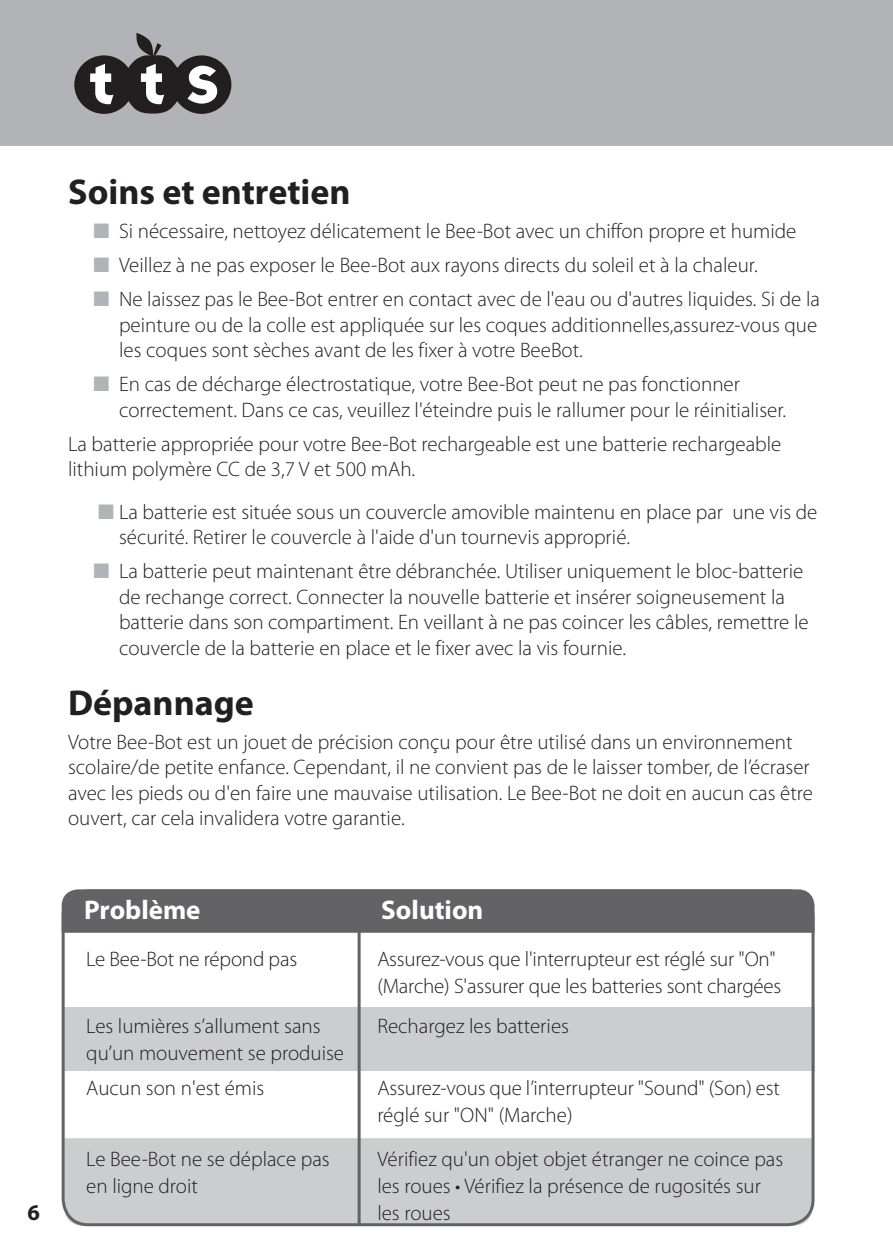
<style>
.page{position:relative;width:893px;height:1259px;background:#fff}
.page>*{position:absolute;margin:0;border:0;box-sizing:border-box;transform-origin:0 0}
.sub_head{font:700 36px "Myriad Pro";color:#231f20}
.t1{font:700 27px "Myriad Pro";color:#fff}
.even_number{font:700 22.5px "Myriad Pro";color:#231f20}
.indented_body_text{font:300 21px/25.5px "Myriad Pro";color:#231f20}
.body_copy{font:300 21px/25.5px "Myriad Pro";color:#231f20}
.s1{color:#b2b3b7}
</style>
<div class="page">
<div style="left:65px;top:1138px;width:747px;height:87px;background:#cccdcf"></div>
<div style="left:62px;top:1007px;width:752px;height:64px;background:#cccdcf"></div>
<div style="left:62px;top:889px;width:752px;height:337px;border:3px solid #636366;border-radius:26px"></div>
<hr style="left:358px;top:922px;width:3px;height:303px;background:#636366">
<svg style="left:61px;top:889px;width:754px;height:45px;background:#68686b"></svg>
<div style="left:0;top:0;width:893px;height:145px;background:#b2b3b7"></div>
<svg style="left:74px;top:33px;width:157px;height:81px"></svg>
<p class="sub_head" style="left:68px;top:172px;width:284px">Soins et entretien</p>
<p class="indented_body_text" style="left:94px;top:218px;width:704px"><span class="s1">■</span> Si nécessaire, nettoyez délicatement le Bee-Bot avec un chiffon propre et humide</p>
<p class="indented_body_text" style="left:94px;top:252px;width:666px"><span class="s1">■</span> Veillez à ne pas exposer le Bee-Bot aux rayons directs du soleil et à la chaleur.</p>
<p class="indented_body_text" style="left:119px;top:287px;width:702px;text-indent:-26px"><span class="s1">■</span> Ne laissez pas le Bee-Bot entrer en contact avec de l'eau ou d'autres liquides. Si de la peinture ou de la colle est appliquée sur les coques additionnelles,assurez-vous que les coques sont sèches avant de les fixer à votre BeeBot.</p>
<p class="indented_body_text" style="left:119px;top:372px;width:669px;text-indent:-26px"><span class="s1">■</span> En cas de décharge électrostatique, votre Bee-Bot peut ne pas fonctionner correctement. Dans ce cas, veuillez l'éteindre puis le rallumer pour le réinitialiser.</p>
<p class="body_copy" style="left:68px;top:431px;width:715px">La batterie appropriée pour votre Bee-Bot rechargeable est une batterie rechargeable lithium polymère CC de 3,7 V et 500 mAh.</p>
<p class="indented_body_text" style="left:119px;top:499px;width:700px;text-indent:-21px"><span class="s1">■</span> La batterie est située sous un couvercle amovible maintenu en place par une vis de sécurité. Retirer le couvercle à l'aide d'un tournevis approprié.</p>
<p class="indented_body_text" style="left:119px;top:559px;width:691px;text-indent:-26px"><span class="s1">■</span> La batterie peut maintenant être débranchée. Utiliser uniquement le bloc-batterie de rechange correct. Connecter la nouvelle batterie et insérer soigneusement la batterie dans son compartiment. En veillant à ne pas coincer les câbles, remettre le couvercle de la batterie en place et le fixer avec la vis fournie.</p>
<p class="sub_head" style="left:68px;top:682px;width:187px">Dépannage</p>
<p class="body_copy" style="left:68px;top:729px;width:746px">Votre Bee-Bot est un jouet de précision conçu pour être utilisé dans un environnement scolaire/de petite enfance. Cependant, il ne convient pas de le laisser tomber, de l’écraser avec les pieds ou d'en faire une mauvaise utilisation. Le Bee-Bot ne doit en aucun cas être ouvert, car cela invalidera votre garantie.</p>
<p class="t1" style="left:84px;top:895px;width:118px">Problème</p>
<p class="t1" style="left:381px;top:895px;width:104px">Solution</p>
<p class="body_copy" style="left:86px;top:946px;width:212px">Le Bee-Bot ne répond pas</p>
<p class="body_copy" style="left:377px;top:945px;width:406px;line-height:27px">Assurez-vous que l'interrupteur est réglé sur "On" (Marche) S'assurer que les batteries sont chargées</p>
<p class="body_copy" style="left:86px;top:1013px;width:236px">Les lumières s’allument sans</p>
<p class="body_copy" style="left:377px;top:1013px;width:193px">Rechargez les batteries</p>
<p class="body_copy" style="left:86px;top:1040px;width:259px">qu’un mouvement se produise</p>
<p class="body_copy" style="left:86px;top:1075px;width:180px">Aucun son n'est émis</p>
<p class="body_copy" style="left:377px;top:1075px;width:404px;line-height:27px">Assurez-vous que l’interrupteur "Sound" (Son) est réglé sur "ON" (Marche)</p>
<p class="body_copy" style="left:86px;top:1147px;width:245px">Le Bee-Bot ne se déplace pas</p>
<p class="body_copy" style="left:377px;top:1147px;width:407px">Vérifiez qu'un objet objet étranger ne coince pas</p>
<p class="body_copy" style="left:86px;top:1174px;width:113px">en ligne droit</p>
<p class="body_copy" style="left:377px;top:1174px;width:385px">les roues • Vérifiez la présence de rugosités sur</p>
<p class="even_number" style="left:28px;top:1200px;width:14px">6</p>
<p class="body_copy" style="left:377px;top:1201px;width:75px">les roues</p>
</div>
